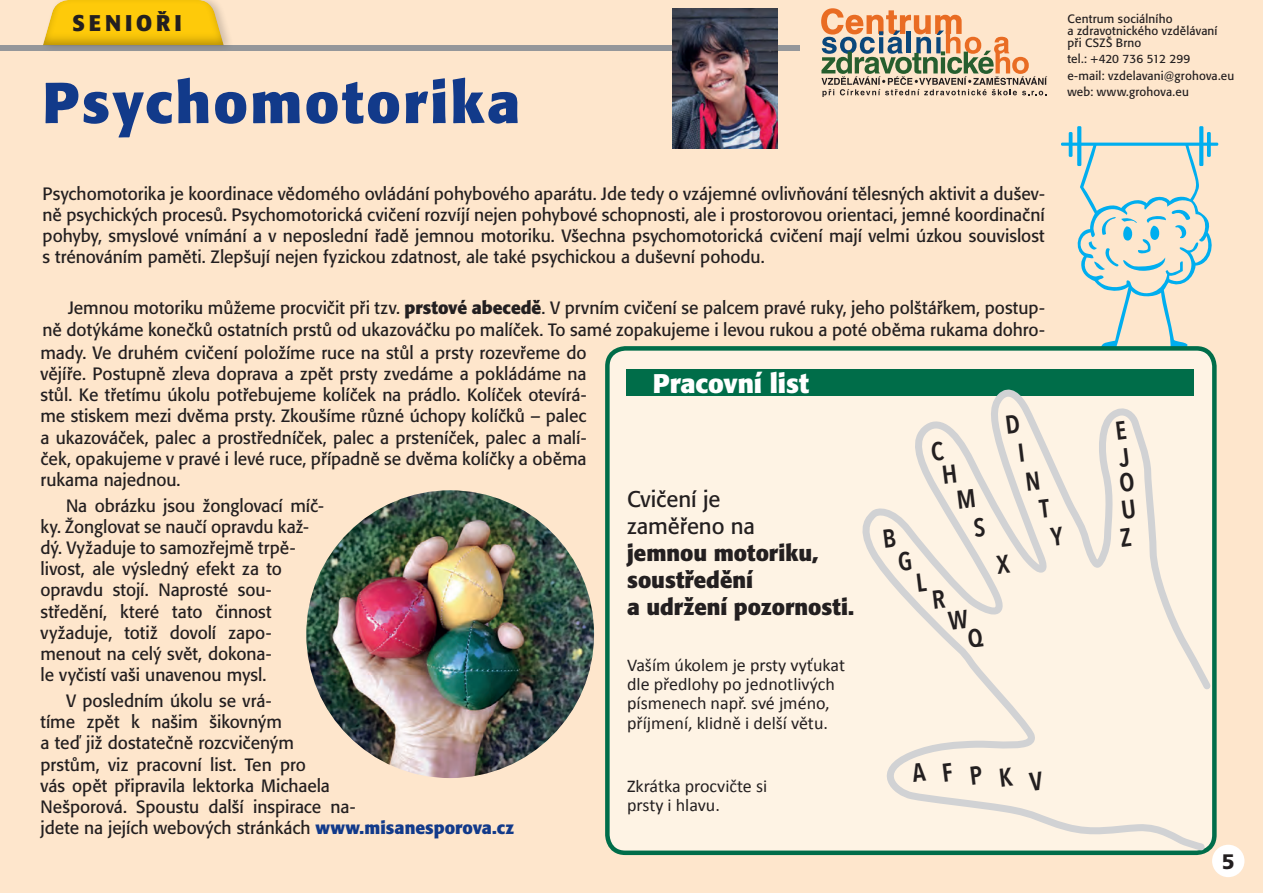
<style>
.page{position:relative;width:1263px;height:893px;background:#fee6cc}
.page>*{position:absolute;margin:0;border:0;box-sizing:border-box;transform-origin:0 0}
.t1{font:700 57px "Formata CE";letter-spacing:.045em;color:#123a8a}
.t2{font:700 26.7px "Formata CE";letter-spacing:-.005em;color:#fff}
.t3{font:600 25.8px/26.5px "Avenir Next Condensed";color:#231f20;text-align:center}
.t4{font:700 22.5px/27px "Formata CE";color:#231f20}
.t5{font:22.5px/27px "Formata CE";letter-spacing:-.005em;color:#231f20}
.t6{font:700 22.5px "Formata CE";letter-spacing:.175em;color:#231f20}
.t7{font:900 21px "Frutiger LT Pro";color:#231f20}
.t8{font:18px/19.4px "Calibri";color:#231f20}
.t9{font:17.7px/21.3px "Formata CE";letter-spacing:-.005em;color:#231f20;text-align:justify}
.t10{font:12px/12px "Formata CE";letter-spacing:.015em;color:#231f20}
.s1{font-weight:700}
.s2{font-weight:700;color:#123a8a}
</style>
<div class="page">
<div style="left:0;top:45px;width:799px;height:6px;background:#95979a"></div>
<div style="left:41px;top:0;width:193px;height:52px;background:#231f20;opacity:.2"></div>
<div style="left:42px;top:0;width:184px;height:46px;background:#231f20;opacity:.34"></div>
<svg style="left:1077px;top:146px;width:135px;height:203px"></svg>
<svg style="left:1077px;top:126px;width:4px;height:40px"></svg>
<svg style="left:1199px;top:126px;width:4px;height:40px"></svg>
<svg style="left:1207px;top:132px;width:4px;height:25px"></svg>
<hr style="left:1069px;top:132px;width:3px;height:25px;background:#00aeef">
<hr style="left:1061px;top:143px;width:157px;height:3px;background:#00aeef">
<img style="left:673px;top:8px;width:105px;height:141px">
<div style="left:607px;top:348px;width:607px;height:505px;background:#fef3e4;border-radius:18px"></div>
<div style="left:627px;top:369px;width:567px;height:27px;background:#006d49"></div>
<div style="left:605px;top:346px;width:611px;height:509px;border:4px solid #006d49;border-radius:18px"></div>
<svg style="left:849px;top:377px;width:365px;height:477px"></svg>
<svg style="left:821px;top:8px;width:226px;height:89px"></svg>
<img style="left:306px;top:490px;width:288px;height:288px;border-radius:144px">
<div style="left:1212px;top:845px;width:32px;height:32px;background:#fff;border-radius:50%"></div>
<svg style="left:1006px;top:414px;width:14px;height:20px"></svg>
<svg style="left:1116px;top:421px;width:11px;height:19px"></svg>
<svg style="left:1019px;top:443px;width:5px;height:19px"></svg>
<svg style="left:1026px;top:471px;width:14px;height:19px"></svg>
<svg style="left:1039px;top:499px;width:12px;height:19px"></svg>
<svg style="left:1050px;top:526px;width:14px;height:20px"></svg>
<svg style="left:957px;top:489px;width:18px;height:20px"></svg>
<svg style="left:931px;top:440px;width:25px;height:43px"></svg>
<svg style="left:973px;top:517px;width:12px;height:20px"></svg>
<svg style="left:995px;top:554px;width:15px;height:20px"></svg>
<svg style="left:883px;top:528px;width:44px;height:63px"></svg>
<svg style="left:933px;top:589px;width:51px;height:59px"></svg>
<p class="t6" style="left:72px;top:10px;width:111px">SENIOŘI</p>
<h1 class="t1" style="left:43px;top:70px;width:479px">Psychomotorika</h1>
<p class="t9" style="left:43px;top:183px;width:1004px">Psychomotorika je koordinace vědomého ovládání pohybového aparátu. Jde tedy o vzájemné ovlivňování tělesných aktivit a dušev&shy;ně psychických procesů. Psychomotorická cvičení rozvíjí nejen pohybové schopnosti, ale i prostorovou orientaci, jemné koordinační pohyby, smyslové vnímání a v neposlední řadě jemnou motoriku. Všechna psychomotorická cvičení mají velmi úzkou souvislost s trénováním paměti. Zlepšují nejen fyzickou zdatnost, ale také psychickou a duševní pohodu.</p>
<p class="t9" style="left:43px;top:298px;width:1004px;text-align:right">Jemnou motoriku můžeme procvičit při tzv. <span class="s1">prstové abecedě</span>. V prvním cvičení se palcem pravé ruky, jeho polštářkem, postup-<br>ně dotýkáme konečků ostatních prstů od ukazováčku po malíček. To samé zopakujeme i levou rukou a poté oběma rukama dohro-</p>
<p class="t9" style="left:40px;top:342px;width:548px">mady. Ve druhém cvičení položíme ruce na stůl a prsty rozevřeme do vějíře. Postupně zleva doprava a zpět prsty zvedáme a pokládáme na stůl. Ke třetímu úkolu potřebujeme kolíček na prádlo. Kolíček otevírá&shy;me stiskem mezi dvěma prsty. Zkoušíme různé úchopy kolíčků – palec a ukazováček, palec a prostředníček, palec a prsteníček, palec a malí&shy;ček, opakujeme v pravé i levé ruce, případně se dvěma kolíčky a oběma rukama najednou.</p>
<p class="t9" style="left:40px;top:495px;width:285px;text-align:left;text-indent:26px">Na obrázku jsou žonglovací míč&shy;ky. Žonglovat se naučí opravdu kaž&shy;dý. Vyžaduje to samozřejmě trpě&shy;livost, ale výsledný efekt za to opravdu stojí. Naprosté sou&shy;středění, které tato činnost vyžaduje, totiž dovolí zapo&shy;menout na celý svět, dokona-<br>le vyčistí vaši unavenou mysl.</p>
<p class="t9" style="left:40px;top:690px;width:475px;text-align:left;text-indent:26px">V posledním úkolu se vrá-<br>tíme zpět k našim šikovným<br>a teď již dostatečně rozcvičeným<br>prstům, viz pracovní list. Ten pro<br>vás opět připravila lektorka Michaela<br>Nešporová. Spoustu další inspirace na-<br>jdete na jejích webových stránkách <span class="s2">www.misanesporova.cz</span></p>
<h2 class="t2" style="left:653px;top:368px;width:158px">Pracovní list</h2>
<p class="t5" style="left:627px;top:486px;width:129px">Cvičení je zaměřeno na</p>
<p class="t4" style="left:627px;top:540px;width:229px">jemnou motoriku, soustředění<br>a udržení pozornosti.</p>
<p class="t8" style="left:627px;top:654px;width:219px">Vaším úkolem je prsty vyťukat dle předlohy po jednotlivých písmenech např. své jméno, příjmení, klidně i delší větu.</p>
<p class="t8" style="left:627px;top:775px;width:142px">Zkrátka procvičte si prsty i hlavu.</p>
<h3 class="t3" style="left:912px;top:769px;width:130px;rotate:-7deg">AFPKV</h3>
<p class="t10" style="left:1067px;top:13px;width:152px">Centrum sociálního<br>a zdravotnického vzdělávaní při CSZŠ Brno</p>
<p class="t10" style="left:1067px;top:51px;width:168px;line-height:16.2px">tel.: +420 736 512 299<br>e-mail: vzdelavani@grohova.eu web: www.grohova.eu</p>
<h3 class="t3" style="left:1109px;top:445px;width:23px;rotate:-7deg">J<br>O<br>U<br>Z</h3>
<p class="t7" style="left:1222px;top:848px;width:14px">5</p>
</div>
